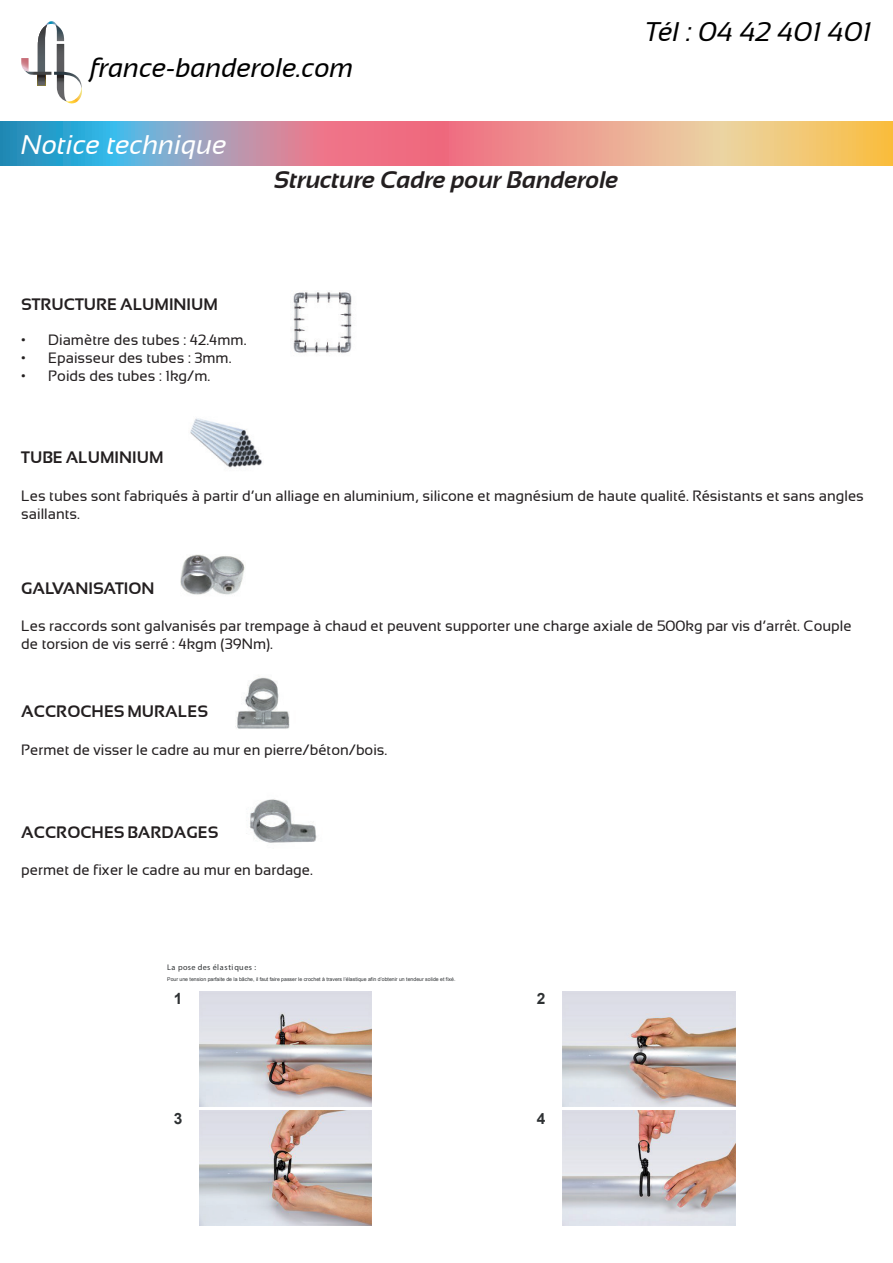
<style>
.page{position:relative;width:893px;height:1263px;background:#fff}
.page>*{position:absolute;margin:0;border:0;box-sizing:border-box;transform-origin:0 0}
.t1{font:italic 27px "Sansation";color:#000}
.t2{font:italic 27px "Sansation";color:#fff}
.t3{font:italic 700 24px "Sansation";color:#231f20}
.t4{font:700 16.5px "Sansation";color:#231f20}
.t5{font:700 15.45px "Arial";color:#2e3133}
.t6{font:14.85px/17.9px "Sansation";color:#231f20}
.t7{font:8.25px "Bitter";letter-spacing:.06em;color:#2e3133}
.t8{font:5.1px "Arial";color:#2e3133}
</style>
<div class="page">
<svg style="left:0;top:121px;width:893px;height:45px;background:#c4a09a"></svg>
<svg style="left:21px;top:21px;width:61px;height:83px"></svg>
<img style="left:293px;top:292px;width:59px;height:62px">
<img style="left:180px;top:554px;width:65px;height:41px">
<img style="left:235px;top:676px;width:55px;height:53px">
<img style="left:190px;top:418px;width:72px;height:50px">
<img style="left:200px;top:991px;width:172px;height:115px">
<img style="left:563px;top:991px;width:172px;height:115px">
<img style="left:200px;top:1111px;width:172px;height:115px">
<img style="left:563px;top:1111px;width:172px;height:115px">
<img style="left:246px;top:799px;width:71px;height:44px">
<h1 class="t1" style="left:90px;top:52px;width:265px">france-banderole.com</h1>
<h1 class="t2" style="left:21px;top:129px;width:207px">Notice technique</h1>
<h2 class="t3" style="left:275px;top:166px;width:345px">Structure Cadre pour Banderole</h2>
<h1 class="t1" style="left:645px;top:16px;width:228px">Tél : 04 42 401 401</h1>
<p class="t4" style="left:21px;top:295px;width:198px">STRUCTURE ALUMINIUM</p>
<p class="t6" style="left:21px;top:331px;width:227px">• Diamètre des tubes : 42.4mm.</p>
<p class="t6" style="left:21px;top:349px;width:212px">• Epaisseur des tubes : 3mm.</p>
<p class="t6" style="left:21px;top:367px;width:191px">• Poids des tubes : 1kg/m.</p>
<p class="t4" style="left:21px;top:448px;width:144px">TUBE ALUMINIUM</p>
<p class="t6" style="left:21px;top:487px;width:844px">Les tubes sont fabriqués à partir d’un alliage en aluminium, silicone et magnésium de haute qualité. Résistants et sans angles saillants.</p>
<p class="t4" style="left:21px;top:578px;width:135px">GALVANISATION</p>
<p class="t6" style="left:21px;top:617px;width:832px">Les raccords sont galvanisés par trempage à chaud et peuvent supporter une charge axiale de 500kg par vis d’arrêt. Couple de torsion de vis serré : 4kgm (39Nm).</p>
<p class="t4" style="left:21px;top:702px;width:188px">ACCROCHES MURALES</p>
<p class="t6" style="left:21px;top:740px;width:368px">Permet de visser le cadre au mur en pierre/béton/bois.</p>
<p class="t4" style="left:21px;top:822px;width:199px">ACCROCHES BARDAGES</p>
<p class="t6" style="left:21px;top:861px;width:293px">permet de fixer le cadre au mur en bardage.</p>
<p class="t7" style="left:167px;top:962px;width:90px">La pose des élastiques :</p>
<p class="t8" style="left:167px;top:976px;width:290px">Pour une tension parfaite de la bâche, il faut faire passer le crochet à travers l’élastique afin d’obtenir un tendeur solide et fixé.</p>
<p class="t5" style="left:174px;top:989px;width:10px">1</p>
<p class="t5" style="left:537px;top:989px;width:10px">2</p>
<p class="t5" style="left:174px;top:1108px;width:10px">3</p>
<p class="t5" style="left:537px;top:1108px;width:10px">4</p>
</div>
